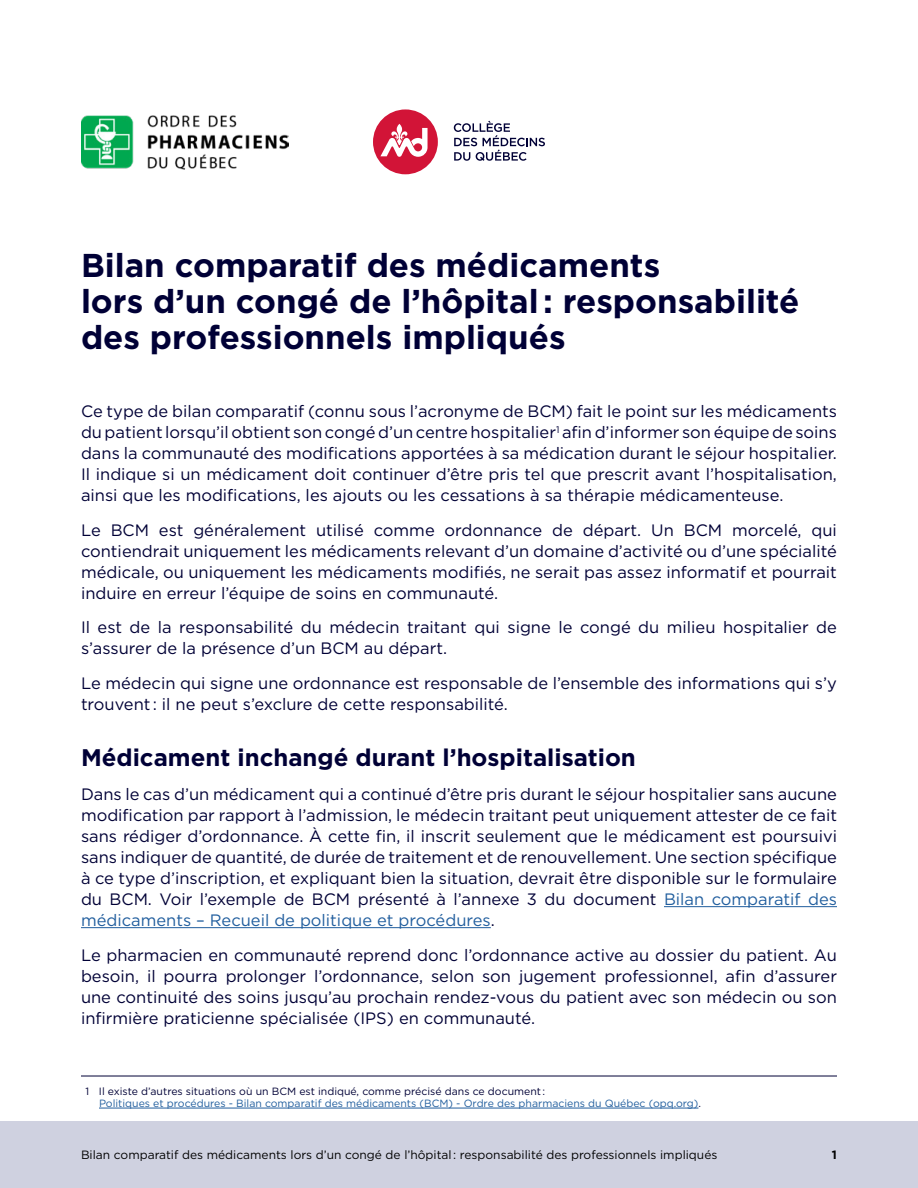
<style>
.page{position:relative;width:918px;height:1188px;background:#fff}
.page>*{position:absolute;margin:0;border:0;box-sizing:border-box;transform-origin:0 0}
.titre_N1{font:700 33px/36px "Gotham";color:#000036}
.titre_N2{font:700 24px "Gotham";color:#000036}
.texte-courant{font:16.5px/21px "Gotham";color:#000036;text-align:justify}
.t1{font:12px "Gotham";color:#000}
.t2{font:700 12px "Gotham";color:#000}
.endnotes{font:10.5px/12px "Gotham";color:#215e9e}
.s1{color:#215e9e}
.s2{color:#000036}
</style>
<div class="page">
<div style="left:0;top:1121px;width:918px;height:67px;background:#cfd1e0"></div>
<img style="left:81px;top:116px;width:208px;height:54px">
<hr style="left:664px;top:906px;width:173px;height:1px;background:#215e9e">
<hr style="left:81px;top:927px;width:410px;height:1px;background:#215e9e">
<div style="left:373px;top:109px;width:65px;height:65px;background:#d21437;border-radius:50%"></div>
<svg style="left:380px;top:124px;width:48px;height:33px"></svg>
<svg style="left:454px;top:121px;width:91px;height:40px"></svg>
<hr style="left:99px;top:1108px;width:599px;height:1px;background:#215e9e">
<hr style="left:81px;top:1076px;width:756px;height:1px;background:#000036">
<p class="titre_N1" style="left:81px;top:247px;width:720px">Bilan comparatif des médicaments<br>lors d’un congé de l’hôpital : responsabilité des professionnels impliqués</p>
<p class="texte-courant" style="left:81px;top:401px;width:758px">Ce type de bilan comparatif (connu sous l’acronyme de BCM) fait le point sur les médicaments du patient lorsqu’il obtient son congé d’un centre hospitalier<sup>1</sup> afin d’informer son équipe de soins dans la communauté des modifications apportées à sa médication durant le séjour hospitalier.<br>Il indique si un médicament doit continuer d’être pris tel que prescrit avant l’hospitalisation, ainsi que les modifications, les ajouts ou les cessations à sa thérapie médicamenteuse.</p>
<p class="texte-courant" style="left:81px;top:519px;width:758px">Le BCM est généralement utilisé comme ordonnance de départ. Un BCM morcelé, qui contiendrait uniquement les médicaments relevant d’un domaine d’activité ou d’une spécialité médicale, ou uniquement les médicaments modifiés, ne serait pas assez informatif et pourrait induire en erreur l’équipe de soins en communauté.</p>
<p class="texte-courant" style="left:81px;top:617px;width:758px">Il est de la responsabilité du médecin traitant qui signe le congé du milieu hospitalier de s’assurer de la présence d’un BCM au départ.</p>
<p class="texte-courant" style="left:81px;top:672px;width:757px">Le médecin qui signe une ordonnance est responsable de l’ensemble des informations qui s’y trouvent : il ne peut s’exclure de cette responsabilité.</p>
<p class="titre_N2" style="left:81px;top:741px;width:556px">Médicament inchangé durant l’hospitalisation</p>
<p class="texte-courant" style="left:81px;top:783px;width:758px">Dans le cas d’un médicament qui a continué d’être pris durant le séjour hospitalier sans aucune modification par rapport à l’admission, le médecin traitant peut uniquement attester de ce fait sans rédiger d’ordonnance. À cette fin, il inscrit seulement que le médicament est poursuivi sans indiquer de quantité, de durée de traitement et de renouvellement. Une section spécifique à ce type d’inscription, et expliquant bien la situation, devrait être disponible sur le formulaire du BCM. Voir l’exemple de BCM présenté à l’annexe 3 du document <span class="s1">Bilan comparatif des médicaments – Recueil de politique et procédures</span>.</p>
<p class="texte-courant" style="left:81px;top:944px;width:758px">Le pharmacien en communauté reprend donc l’ordonnance active au dossier du patient. Au besoin, il pourra prolonger l’ordonnance, selon son jugement professionnel, afin d’assurer une continuité des soins jusqu’au prochain rendez-vous du patient avec son médecin ou son infirmière praticienne spécialisée (IPS) en communauté.</p>
<p class="endnotes" style="left:99px;top:1085px;width:604px;text-indent:-14px"><span class="s2">1 Il existe d’autres situations où un BCM est indiqué, comme précisé dans ce document :<br></span>Politiques et procédures - Bilan comparatif des médicaments (BCM) - Ordre des pharmaciens du Québec (opq.org)<span class="s2">.</span></p>
<p class="t1" style="left:81px;top:1147px;width:638px">Bilan comparatif des médicaments lors d’un congé de l’hôpital : responsabilité des professionnels impliqués</p>
<p class="t2" style="left:832px;top:1147px;width:7px">1</p>
</div>
